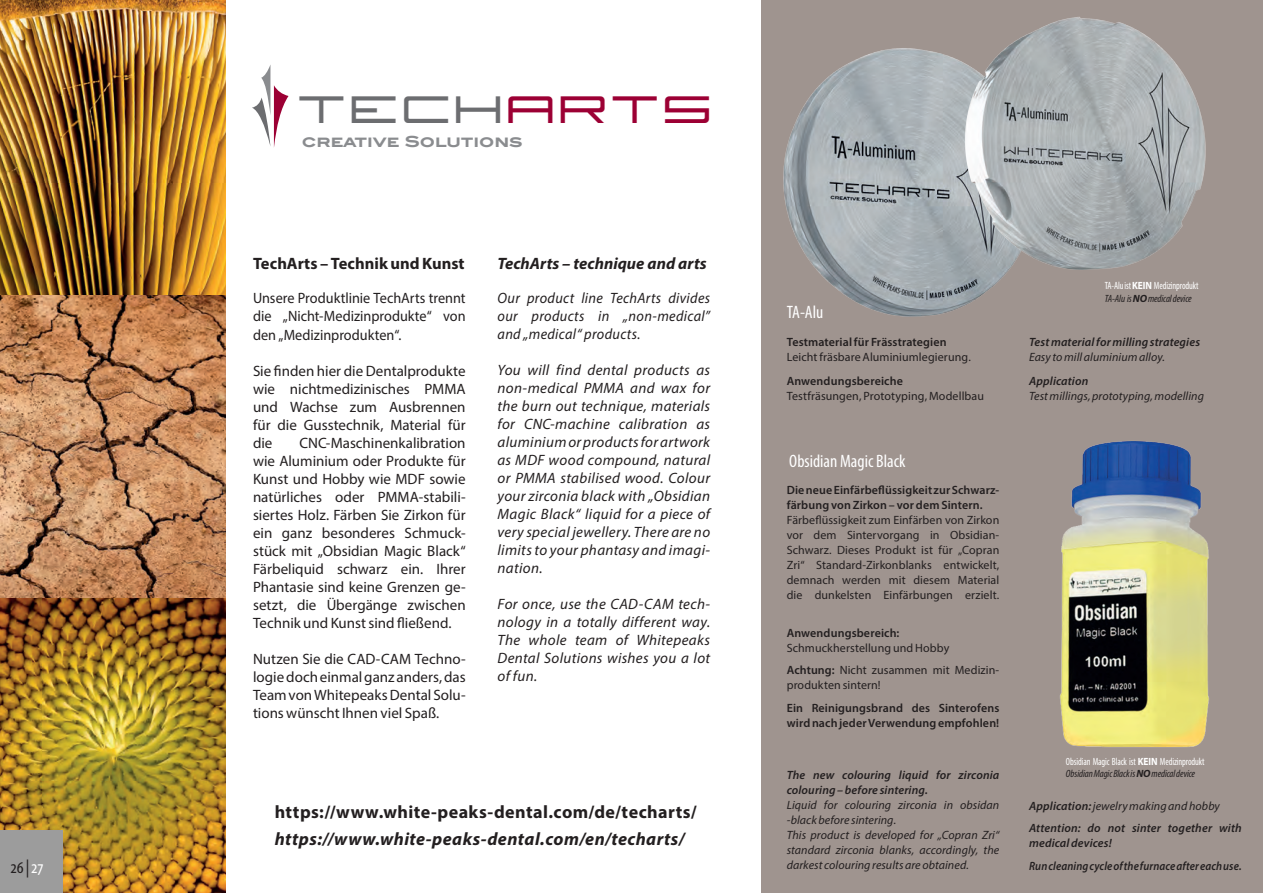
<style>
.page{position:relative;width:1263px;height:893px;background:#fff}
.page>*{position:absolute;margin:0;border:0;box-sizing:border-box;transform-origin:0 0}
.t1{font:700 41.7px "Fireye GF3";letter-spacing:.1em;color:#6c6d70}
.Index_Seitenzahlen{font:700 18px "Myriad Pro";letter-spacing:.025em;color:#231f20}
.Index_Seitenzahlen-2{font:italic 700 18px "Myriad Pro";letter-spacing:.025em;color:#231f20}
.Produktname{font:condensed 18px "Myriad Pro";color:#fff}
.Fließtext_EN{font:condensed 18px "Myriad Pro";color:#231f20}
.t2{font:italic 700 16.5px "Myriad Pro";color:#231f20}
.Fließtext_DE{font:700 16.5px "Myriad Pro";color:#231f20}
.t3{font:700 15.3px "Blair ITC";letter-spacing:-.01em;color:#8a8c8f}
.Fließtext_DE-2{font:15px/18px "Myriad Pro";color:#231f20;text-align:justify}
.Fließtext_EN-2{font:italic 15px/18px "Myriad Pro";letter-spacing:.025em;color:#231f20;text-align:justify}
.Fließtext_DE-3{font:15px/18px "Myriad Pro";color:#231f20;text-align:justify;scale:.95 1}
.Fließtext_EN-3{font:italic 15px/18px "Myriad Pro";letter-spacing:.025em;color:#231f20;text-align:justify;scale:.95 1}
.Fließtext_DE-4{font:12px/15px "Myriad Pro";letter-spacing:.01em;color:#231f20;text-align:justify}
.Fließtext_DE-5{font:italic 12px/15px "Myriad Pro";letter-spacing:.005em;color:#231f20}
.Fließtext_DE-6{font:600 12px/15px "Myriad Pro";letter-spacing:.01em;color:#231f20}
.Fließtext_DE-7{font:italic 600 12px/15px "Myriad Pro";letter-spacing:.01em;color:#231f20}
.Fließtext_DE-8{font:italic 600 12px "Myriad Pro";letter-spacing:.01em;color:#231f20;scale:.91 1}
.Asterix_DE{font:condensed 10.5px/12.6px "Myriad Pro";letter-spacing:-.01em;color:#fff;scale:.9 1}
.Asterix_EN{font:italic condensed 10.5px "Myriad Pro";letter-spacing:-.01em;color:#231f20}
.s1{color:#fff}
.s2{color:#9c0034}
.s3{font-weight:600}
.s4{font-weight:700;font-stretch:normal}
.s5{font-style:italic;color:#231f20}
.s6{font-weight:700;font-style:italic;font-stretch:normal;color:#231f20}
</style>
<div class="page">
<div style="left:761px;top:0;width:502px;height:893px;background:#9f948f"></div>
<svg style="left:252px;top:65px;width:36px;height:82px"></svg>
<img style="left:0;top:0;width:225px;height:893px">
<img style="left:783px;top:48px;width:198px;height:269px">
<img style="left:943px;top:16px;width:263px;height:279px">
<img style="left:1060px;top:441px;width:149px;height:306px">
<div style="left:0;top:830px;width:63px;height:63px;background:#9c9c9c"></div>
<p class="Fließtext_EN" style="left:11px;top:856px;width:34px">26 | <span class="s1">27</span></p>
<p class="t1" style="left:298px;top:93px;width:415px">TECH<span class="s2">ARTS</span></p>
<p class="t3" style="left:302px;top:132px;width:223px">CREATIVE SOLUTIONS</p>
<p class="Fließtext_DE" style="left:253px;top:253px;width:213px">TechArts – Technik und Kunst</p>
<p class="Fließtext_DE-3" style="left:253px;top:289px;width:225px">Unsere Produktlinie TechArts trennt die „Nicht-Medizinprodukte“ von den „Medizinprodukten“.</p>
<p class="Fließtext_DE-2" style="left:253px;top:361px;width:214px">Sie finden hier die Dentalprodukte wie nichtmedizinisches PMMA und Wachse zum Ausbrennen für die Gusstechnik, Material für die</p>
<p class="Fließtext_DE-2" style="left:253px;top:433px;width:214px;text-indent:46px">CNC-Maschinenkalibration wie Aluminium oder Produkte für Kunst und Hobby wie MDF sowie natürliches oder PMMA-stabili&shy;siertes Holz. Färben Sie Zirkon für ein ganz besonderes Schmuck&shy;stück mit „Obsidian Magic Black“ Färbeliquid schwarz ein. Ihrer Phantasie sind keine Grenzen ge&shy;setzt, die Übergänge zwischen Technik und Kunst sind fließend.</p>
<p class="Fließtext_DE-2" style="left:253px;top:649px;width:214px">Nutzen Sie die CAD-CAM Techno&shy;logie doch einmal ganz anders, das Team von Whitepeaks Dental Solu&shy;tions wünscht Ihnen viel Spaß.</p>
<p class="t2" style="left:497px;top:252px;width:211px">TechArts – technique and arts</p>
<p class="Fließtext_EN-3" style="left:497px;top:288px;width:225px">Our product line TechArts divides our products in „non-medical” and „medical“ products.</p>
<p class="Fließtext_EN-2" style="left:497px;top:360px;width:214px">You will find dental products as non-medical PMMA and wax for the burn out technique, materials for CNC-machine calibration as aluminium or products for artwork as MDF wood compound, natural or PMMA stabilised wood. Colour your zirconia black with „Obsidian Magic Black“ liquid for a piece of very special jewellery. There are no limits to your phantasy and imagi&shy;nation.</p>
<p class="Fließtext_EN-2" style="left:497px;top:594px;width:214px">For once, use the CAD-CAM tech&shy;nology in a totally different way.<br>The whole team of Whitepeaks Dental Solutions wishes you a lot of fun.</p>
<p class="Index_Seitenzahlen" style="left:275px;top:800px;width:423px">https://www.white-peaks-dental.com/de/techarts/</p>
<p class="Index_Seitenzahlen-2" style="left:275px;top:827px;width:411px">https://www.white-peaks-dental.com/en/techarts/</p>
<p class="Produktname" style="left:787px;top:301px;width:38px">TA-Alu</p>
<p class="Fließtext_DE-6" style="left:787px;top:334px;width:161px">Testmaterial für Frässtrategien</p>
<p class="Fließtext_DE-4" style="left:787px;top:349px;width:186px">Leicht fräsbare Aluminiumlegierung.</p>
<p class="Fließtext_DE-6" style="left:787px;top:373px;width:118px">Anwendungsbereiche</p>
<p class="Fließtext_DE-4" style="left:787px;top:388px;width:199px">Testfräsungen, Prototyping, Modellbau</p>
<p class="Produktname" style="left:789px;top:451px;width:118px">Obsidian Magic Black</p>
<p class="Fließtext_DE-6" style="left:787px;top:482px;width:214px">Die neue Einfärbeflüssigkeit zur Schwarz&shy;färbung von Zirkon – vor dem Sintern.</p>
<p class="Fließtext_DE-4" style="left:787px;top:512px;width:214px">Färbeflüssigkeit zum Einfärben von Zirkon vor dem Sintervorgang in Obsidian-Schwarz. Dieses Produkt ist für „Copran Zri“ Standard-Zirkonblanks entwickelt, demnach werden mit diesem Material die dunkelsten Einfärbungen erzielt.</p>
<p class="Fließtext_DE-6" style="left:787px;top:625px;width:114px">Anwendungsbereich:</p>
<p class="Fließtext_DE-4" style="left:787px;top:640px;width:164px">Schmuckherstellung und Hobby</p>
<p class="Fließtext_DE-4" style="left:787px;top:662px;width:214px"><span class="s3">Achtung:</span> Nicht zusammen mit Medizin&shy;produkten sintern!</p>
<p class="Fließtext_DE-6" style="left:787px;top:700px;width:214px">Ein Reinigungsbrand des Sinterofens wird nach jeder Verwendung empfohlen!</p>
<p class="Fließtext_DE-7" style="left:787px;top:768px;width:214px">The new colouring liquid for zirconia colouring – before sintering.</p>
<p class="Fließtext_DE-5" style="left:787px;top:798px;width:214px">Liquid for colouring zirconia in obsidan -black before sintering.</p>
<p class="Fließtext_DE-5" style="left:787px;top:828px;width:214px;text-align:justify">This product is developed for „Copran Zri“ standard zirconia blanks, accordingly, the darkest colouring results are obtained.</p>
<p class="Asterix_DE" style="left:1105px;top:279px;width:106px">TA-Alu ist <span class="s4">KEIN</span> Medizinprodukt</p>
<p class="Asterix_EN" style="left:1105px;top:292px;width:88px">TA-Alu is <span class="s4">NO</span> medical device</p>
<p class="Fließtext_DE-7" style="left:1029px;top:334px;width:172px">Test material for milling strategies</p>
<p class="Fließtext_DE-5" style="left:1029px;top:349px;width:137px">Easy to mill aluminium alloy.</p>
<p class="Fließtext_DE-7" style="left:1029px;top:373px;width:61px">Application</p>
<p class="Fließtext_DE-5" style="left:1029px;top:388px;width:176px">Test millings, prototyping, modelling</p>
<p class="Asterix_DE" style="left:1066px;top:755px;width:156px">Obsidian Magic Black ist <span class="s4">KEIN</span> Medizinprodukt<br><span class="s5">Obsidian Magic Black is</span> <span class="s6">NO</span> <span class="s5">medical device</span></p>
<p class="Fließtext_DE-5" style="left:1029px;top:798px;width:192px"><span class="s3">Application:</span> jewelry making and hobby</p>
<p class="Fließtext_DE-7" style="left:1029px;top:820px;width:214px">Attention: do not sinter together with medical devices!</p>
<p class="Fließtext_DE-8" style="left:1029px;top:858px;width:235px">Run cleaning cycle of the furnace after each use.</p>
</div>
